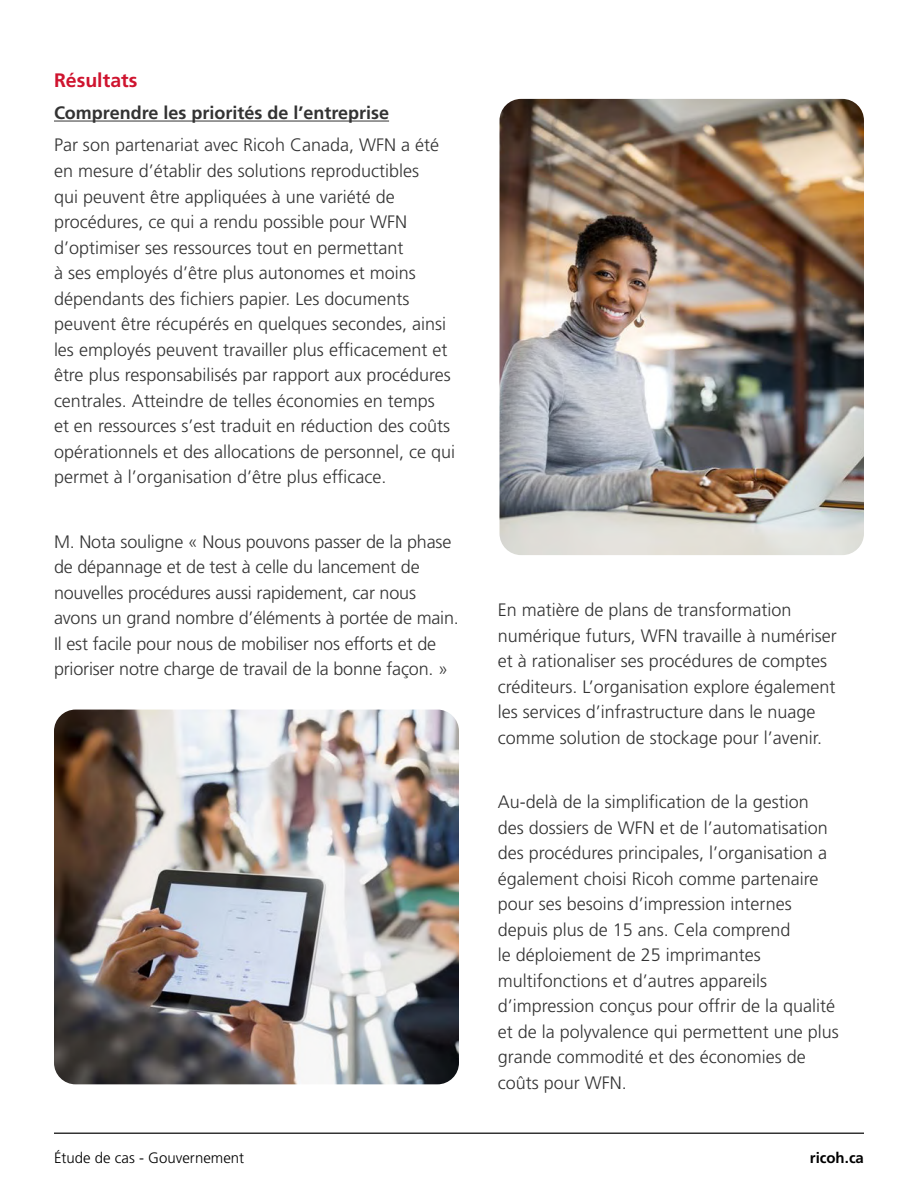
<style>
.page{position:relative;width:918px;height:1188px;background:#fff}
.page>*{position:absolute;margin:0;border:0;box-sizing:border-box;transform-origin:0 0}
.t1{font:700 19.5px "Frutiger LT Std";color:#cf142f}
.t2{font:300 18px/25.5px "Frutiger LT Std";color:#333}
.t3{font:700 18px "Frutiger LT Std";color:#333}
.t4{font:300 15px "Frutiger LT Std";color:#000}
.t5{font:700 15px "Frutiger LT Std";color:#000}
</style>
<div class="page">
<hr style="left:54px;top:121px;width:335px;height:1px;background:#333">
<hr style="left:54px;top:1132px;width:810px;height:2px;background:#333">
<img style="left:500px;top:99px;width:364px;height:456px">
<img style="left:54px;top:710px;width:405px;height:374px">
<p class="t1" style="left:54px;top:69px;width:85px">Résultats</p>
<p class="t3" style="left:54px;top:102px;width:337px">Comprendre les priorités de l’entreprise</p>
<p class="t2" style="left:54px;top:133px;width:403px">Par son partenariat avec Ricoh Canada, WFN a été en mesure d’établir des solutions reproductibles<br>qui peuvent être appliquées à une variété de procédures, ce qui a rendu possible pour WFN d’optimiser ses ressources tout en permettant<br>à ses employés d’être plus autonomes et moins dépendants des fichiers papier. Les documents peuvent être récupérés en quelques secondes, ainsi les employés peuvent travailler plus efficacement et être plus responsabilisés par rapport aux procédures centrales. Atteindre de telles économies en temps<br>et en ressources s’est traduit en réduction des coûts opérationnels et des allocations de personnel, ce qui permet à l’organisation d’être plus efficace.</p>
<p class="t2" style="left:54px;top:529px;width:406px">M. Nota souligne « Nous pouvons passer de la phase de dépannage et de test à celle du lancement de nouvelles procédures aussi rapidement, car nous avons un grand nombre d’éléments à portée de main.<br>Il est facile pour nous de mobiliser nos efforts et de prioriser notre charge de travail de la bonne façon. »</p>
<p class="t4" style="left:54px;top:1149px;width:192px">Étude de cas - Gouvernement</p>
<p class="t2" style="left:498px;top:597px;width:340px">En matière de plans de transformation numérique futurs, WFN travaille à numériser et à rationaliser ses procédures de comptes créditeurs. L’organisation explore également les services d’infrastructure dans le nuage comme solution de stockage pour l’avenir.</p>
<p class="t2" style="left:498px;top:789px;width:343px">Au-delà de la simplification de la gestion des dossiers de WFN et de l’automatisation des procédures principales, l’organisation a également choisi Ricoh comme partenaire pour ses besoins d’impression internes depuis plus de 15 ans. Cela comprend<br>le déploiement de 25 imprimantes multifonctions et d’autres appareils d’impression conçus pour offrir de la qualité et de la polyvalence qui permettent une plus grande commodité et des économies de coûts pour WFN.</p>
<p class="t5" style="left:810px;top:1149px;width:56px">ricoh.ca</p>
</div>
